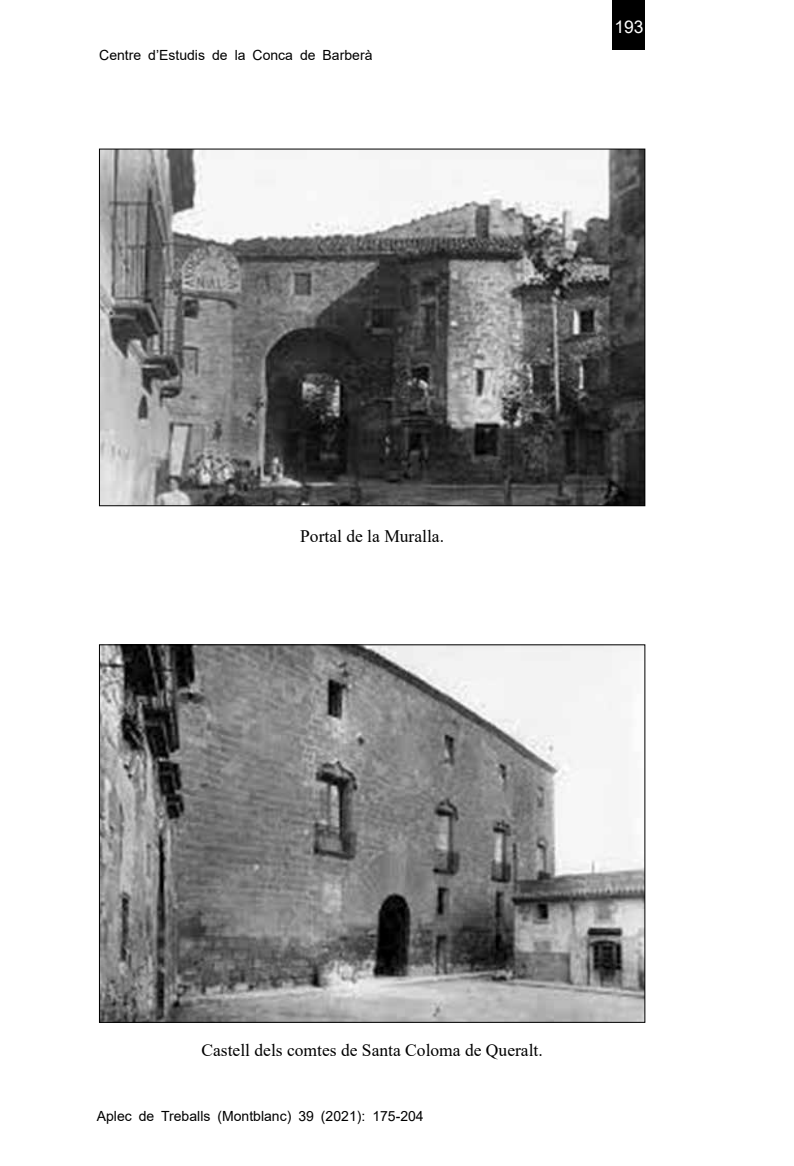
<style>
.page{position:relative;width:794px;height:1166px;background:#fff}
.page>*{position:absolute;margin:0;border:0;box-sizing:border-box;transform-origin:0 0}
.t1{font:17.5px "Times New Roman";color:#000}
.t2{font:17.5px "Arial";color:#fff}
.t3{font:14px "Arial";color:#000}
</style>
<div class="page">
<div style="left:613px;top:0;width:32px;height:50px;background:#000"></div>
<img style="left:101px;top:151px;width:542px;height:353px">
<img style="left:101px;top:646px;width:542px;height:374px">
<p class="t3" style="left:99px;top:45px;width:275px">Centre d’Estudis de la Conca de Barberà</p>
<p class="t2" style="left:614px;top:14px;width:31px">193</p>
<p class="t1" style="left:300px;top:524px;width:145px">Portal de la Muralla.</p>
<p class="t1" style="left:201px;top:1038px;width:343px">Castell dels comtes de Santa Coloma de Queralt.</p>
<p class="t3" style="left:97px;top:1106px;width:328px">Aplec de Treballs (Montblanc) 39 (2021): 175-204</p>
</div>
